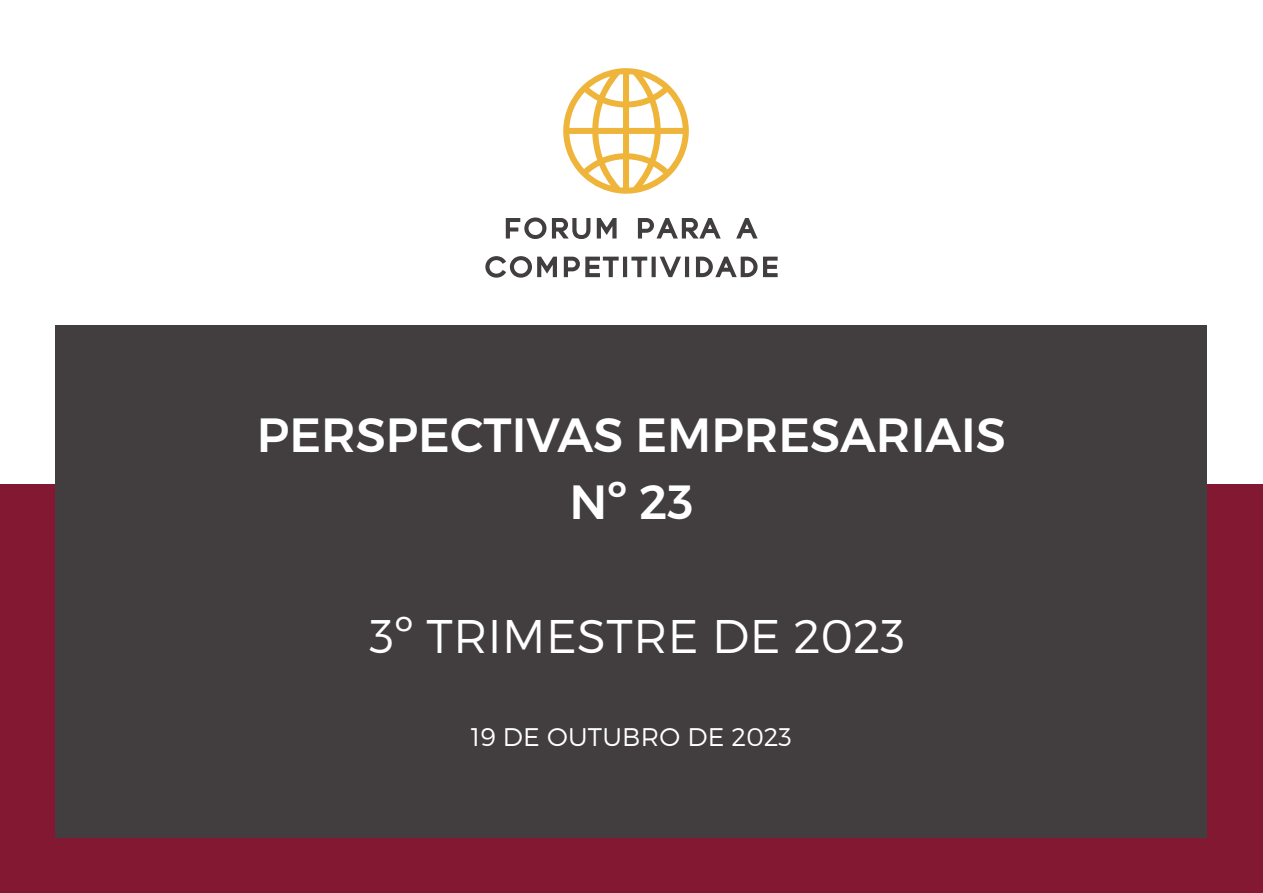
<style>
.page{position:relative;width:1263px;height:893px;background:#fff}
.page>*{position:absolute;margin:0;border:0;box-sizing:border-box;transform-origin:0 0}
.t1{font:500 48px/67.2px "Montserrat";color:#fff;text-align:center}
.t2{font:300 47.1px "Montserrat";letter-spacing:.01em;color:#fff}
.t3{font:300 25.5px "Montserrat";letter-spacing:.01em;color:#fff}
</style>
<div class="page">
<div style="left:0;top:485px;width:1263px;height:408px;background:#831832"></div>
<svg style="left:563px;top:68px;width:126px;height:126px"></svg>
<svg style="left:505px;top:217px;width:112px;height:22px"></svg>
<svg style="left:637px;top:218px;width:84px;height:21px"></svg>
<svg style="left:736px;top:218px;width:22px;height:21px"></svg>
<svg style="left:485px;top:256px;width:134px;height:22px"></svg>
<hr style="left:623px;top:257px;width:4px;height:20px;background:#423e40">
<svg style="left:631px;top:256px;width:17px;height:22px"></svg>
<svg style="left:651px;top:257px;width:5px;height:20px"></svg>
<svg style="left:659px;top:256px;width:22px;height:22px"></svg>
<hr style="left:685px;top:257px;width:4px;height:20px;background:#423e40">
<svg style="left:696px;top:256px;width:82px;height:22px"></svg>
<div style="left:56px;top:325px;width:1151px;height:512px;background:#423e40"></div>
<p class="t1" style="left:257px;top:402px;width:751px">PERSPECTIVAS EMPRESARIAIS<br>Nº 23</p>
<p class="t2" style="left:370px;top:607px;width:537px">3º TRIMESTRE DE 2023</p>
<p class="t3" style="left:471px;top:721px;width:323px">19 DE OUTUBRO DE 2023</p>
</div>
